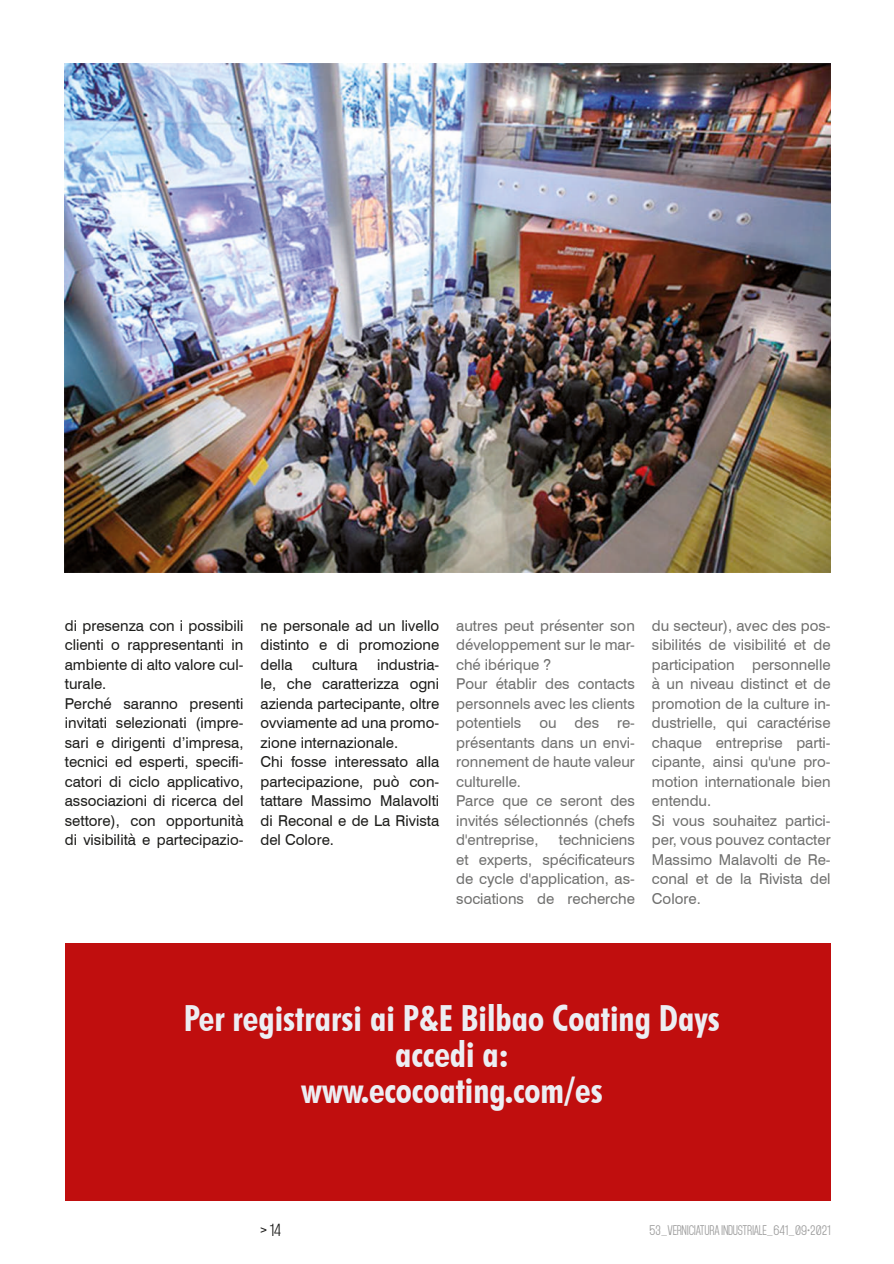
<style>
.page{position:relative;width:894px;height:1264px;background:#fff}
.page>*{position:absolute;margin:0;border:0;box-sizing:border-box;transform-origin:0 0}
.t1{font:700 condensed 36px/36px "Futura BT";color:#eceef3;text-align:center}
.t2{font:15px/19.5px "Swiss 721 BT";color:#70706f}
.t3{font:15px/19.5px "Swiss 721 BT";color:#1d1d1b}
.t4{font:15px "Mohave";color:#1d1d1b}
.t5{font:12px "Mohave";letter-spacing:-.03em;color:#9d9d9d}
</style>
<div class="page">
<img style="left:65px;top:64px;width:765px;height:508px">
<div style="left:65px;top:942px;width:765px;height:258px;background:#c00e0e"></div>
<p class="t2" style="left:456px;top:615px;width:180px">autres peut présenter son développement sur le mar&shy;ché ibérique ?<br>Pour établir des contacts personnels avec les clients potentiels ou des re&shy;présentants dans un envi&shy;ronnement de haute valeur culturelle.<br>Parce que ce seront des invités sélectionnés (chefs d'entreprise,</p>
<p class="t3" style="left:65px;top:615px;width:180px">di presenza con i possibili clienti o rappresentanti in ambiente di alto valore cul&shy;turale.<br>Perché saranno presenti invitati selezionati (impre&shy;sari e dirigenti d’impresa, tecnici ed esperti, specifi&shy;catori di ciclo applicativo, associazioni di ricerca del settore), con opportunità di visibilità e partecipazio-</p>
<p class="t2" style="left:652px;top:615px;width:180px">du secteur), avec des pos&shy;sibilités de visibilité et de participation personnelle à un niveau distinct et de promotion de la culture in&shy;dustrielle, qui caractérise chaque entreprise parti&shy;cipante, ainsi qu'une pro&shy;motion internationale bien entendu.<br>Si vous souhaitez partici&shy;per, vous pouvez contacter<br>Massimo Malavolti de Re&shy;conal et de la Rivista del<br>Colore.</p>
<p class="t3" style="left:260px;top:615px;width:180px;text-align:justify">ne personale ad un livello distinto e di promozione della</p>
<p class="t3" style="left:260px;top:654px;width:180px;text-indent:116px">industria&shy;le, che caratterizza ogni azienda partecipante, oltre ovviamente ad una promo&shy;zione internazionale.<br>Chi fosse interessato alla partecipazione, può con&shy;tattare Massimo Malavolti di Reconal e de La Rivista del Colore.</p>
<p class="t3" style="left:312px;top:654px;width:47px">cultura</p>
<p class="t2" style="left:456px;top:830px;width:180px;text-align:justify;text-indent:103px">techniciens et experts, spécificateurs de cycle d'application, as&shy;sociations de recherche</p>
<h1 class="t1" style="left:184px;top:1000px;width:537px">Per registrarsi ai P&amp;E Bilbao Coating Days accedi a:<br>www.ecocoating.com/es</h1>
<p class="t4" style="left:260px;top:1220px;width:22px">&gt; 14</p>
<p class="t5" style="left:649px;top:1222px;width:183px">53_VERNICIATURA INDUSTRIALE_641_09•2021</p>
</div>
